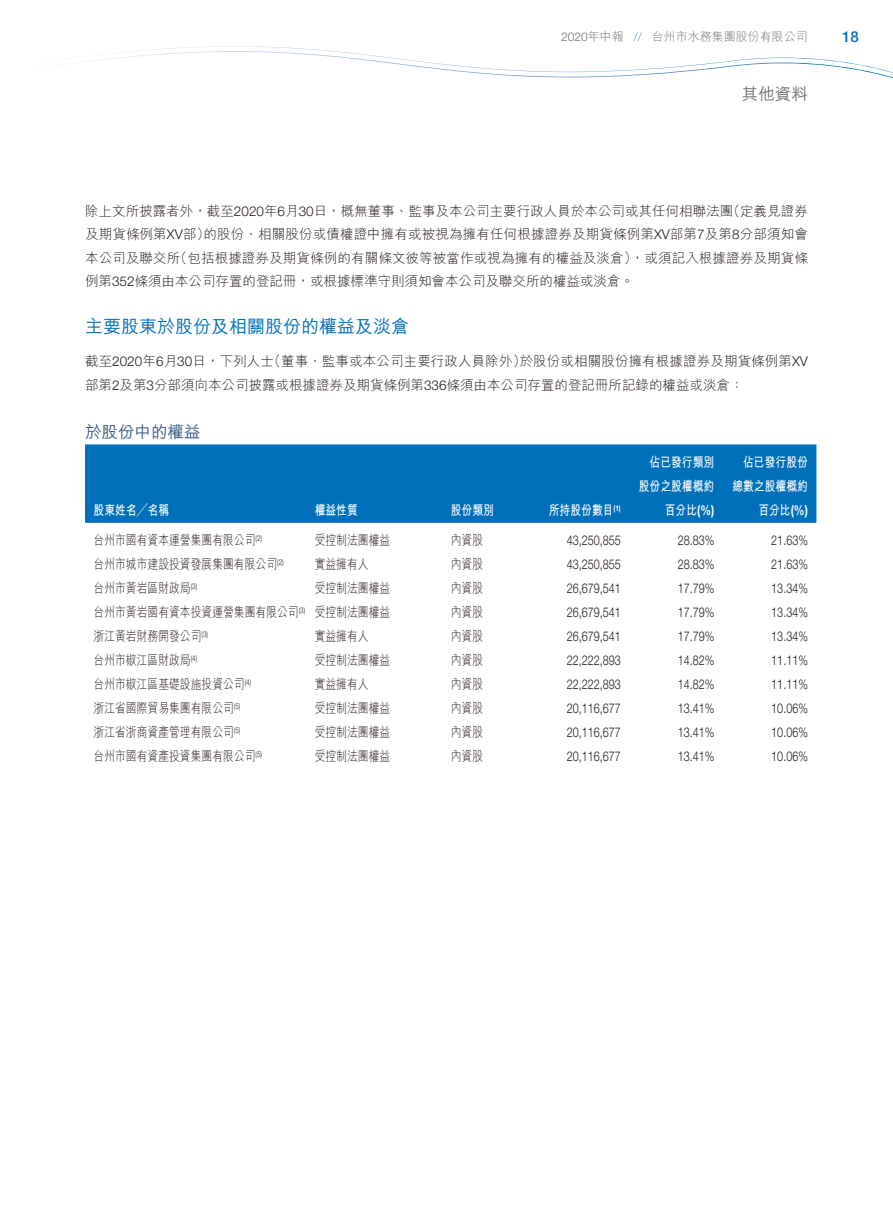
<style>
.page{position:relative;width:893px;height:1212px;background:#fff}
.page>*{position:absolute;margin:0;border:0;box-sizing:border-box;transform-origin:0 0}
.t1{font:18px "M Hei HK Medium E Ten B5 H";color:#0070bb}
.t2{font:16.5px "M Hei HK Medium E Ten B5 H";color:#3c5c83}
.t3{font:16.5px "M Hei HK Medium E Ten B5 H";color:#717171}
.t4{font:500 15px "Helvetica Neue LT Std";color:#0070bb}
.t5{font:13.5px/23.2px "M Hei HK Light E Ten B5 H";color:#231916;text-align:justify}
.t6{font:13.5px "M Hei HK Light E Ten B5 H";color:#231916;scale:.8 1}
.t7{font:300 13.5px "Helvetica Neue LT Std";color:#231916;scale:.8 1}
.t8{font:13.5px/24px "M Hei HK Bold E Ten B5 H";color:#fff;text-align:right;scale:.8 1}
.t9{font:12px "M Hei HK Light E Ten B5 H";color:#717171}
.s1{font-family:"Helvetica Neue LT Std";font-weight:300}
.s2{font-family:"Helvetica Neue LT Std";font-weight:300;color:#6594ce}
.s3{font-family:"Helvetica Neue LT Std";font-weight:700}
</style>
<div class="page">
<svg style="left:77px;top:46px;width:816px;height:33px"></svg>
<div style="left:85px;top:444px;width:731px;height:79px;background:#0070bb"></div>
<p class="t9" style="left:561px;top:32px;width:248px"><span class="s1">2020</span>年中報 <span class="s2">//</span> 台州市水務集團股份有限公司</p>
<p class="t4" style="left:842px;top:31px;width:18px">18</p>
<p class="t3" style="left:742px;top:87px;width:67px">其他資料</p>
<p class="t5" style="left:85px;top:201px;width:724px">除上文所披露者外，截至<span class="s1">2020</span>年<span class="s1">6</span>月<span class="s1">30</span>日，概無董事、監事及本公司主要行政人員於本公司或其任何相聯法團（定義見證券及期貨條例第<span class="s1">XV</span>部）的股份、相關股份或債權證中擁有或被視為擁有任何根據證券及期貨條例第<span class="s1">XV</span>部第<span class="s1">7</span>及第<span class="s1">8</span>分部須知會本公司及聯交所（包括根據證券及期貨條例的有關條文彼等被當作或視為擁有的權益及淡倉），或須記入根據證券及期貨條例第<span class="s1">352</span>條須由本公司存置的登記冊，或根據標準守則須知會本公司及聯交所的權益或淡倉。</p>
<h1 class="t1" style="left:85px;top:320px;width:326px">主要股東於股份及相關股份的權益及淡倉</h1>
<p class="t5" style="left:85px;top:351px;width:724px;line-height:24px">截至<span class="s1">2020</span>年<span class="s1">6</span>月<span class="s1">30</span>日，下列人士（董事、監事或本公司主要行政人員除外）於股份或相關股份擁有根據證券及期貨條例第<span class="s1">XV</span>部第<span class="s1">2</span>及第<span class="s1">3</span>分部須向本公司披露或根據證券及期貨條例第<span class="s1">336</span>條須由本公司存置的登記冊所記錄的權益或淡倉：</p>
<p class="t2" style="left:85px;top:426px;width:117px">於股份中的權益</p>
<p class="t8" style="left:94px;top:499px;width:96px">股東姓名╱名稱</p>
<p class="t8" style="left:315px;top:499px;width:55px">權益性質</p>
<p class="t8" style="left:451px;top:499px;width:55px">股份類別</p>
<p class="t8" style="left:549px;top:499px;width:92px">所持股份數目<sup>(1)</sup></p>
<p class="t8" style="left:639px;top:451px;width:96px">佔已發行類別股份之股權概約百分比<span class="s3">(%)</span></p>
<p class="t8" style="left:732px;top:451px;width:96px">佔已發行股份總數之股權概約百分比<span class="s3">(%)</span></p>
<p class="t6" style="left:94px;top:535px;width:212px">台州市國有資本運營集團有限公司<sup>(2)</sup></p>
<p class="t6" style="left:315px;top:535px;width:96px">受控制法團權益</p>
<p class="t6" style="left:451px;top:535px;width:42px">內資股</p>
<p class="t7" style="left:567px;top:535px;width:69px">43,250,855</p>
<p class="t7" style="left:678px;top:535px;width:47px">28.83%</p>
<p class="t7" style="left:771px;top:535px;width:47px">21.63%</p>
<p class="t6" style="left:94px;top:559px;width:239px">台州市城市建設投資發展集團有限公司<sup>(2)</sup></p>
<p class="t6" style="left:315px;top:559px;width:69px">實益擁有人</p>
<p class="t6" style="left:451px;top:559px;width:42px">內資股</p>
<p class="t7" style="left:567px;top:559px;width:69px">43,250,855</p>
<p class="t7" style="left:678px;top:559px;width:47px">28.83%</p>
<p class="t7" style="left:771px;top:559px;width:47px">21.63%</p>
<p class="t6" style="left:94px;top:583px;width:131px">台州市黃岩區財政局<sup>(3)</sup></p>
<p class="t6" style="left:315px;top:583px;width:96px">受控制法團權益</p>
<p class="t6" style="left:451px;top:583px;width:42px">內資股</p>
<p class="t7" style="left:567px;top:583px;width:69px">26,679,541</p>
<p class="t7" style="left:678px;top:583px;width:47px">17.79%</p>
<p class="t7" style="left:771px;top:583px;width:47px">13.34%</p>
<p class="t6" style="left:94px;top:607px;width:372px">台州市黃岩國有資本投資運營集團有限公司<sup>(3)</sup> 受控制法團權益</p>
<p class="t6" style="left:451px;top:607px;width:42px">內資股</p>
<p class="t7" style="left:567px;top:607px;width:69px">26,679,541</p>
<p class="t7" style="left:678px;top:607px;width:47px">17.79%</p>
<p class="t7" style="left:771px;top:607px;width:47px">13.34%</p>
<p class="t6" style="left:94px;top:631px;width:145px">浙江黃岩財務開發公司<sup>(3)</sup></p>
<p class="t6" style="left:315px;top:631px;width:69px">實益擁有人</p>
<p class="t6" style="left:451px;top:631px;width:42px">內資股</p>
<p class="t7" style="left:567px;top:631px;width:69px">26,679,541</p>
<p class="t7" style="left:678px;top:631px;width:47px">17.79%</p>
<p class="t7" style="left:771px;top:631px;width:47px">13.34%</p>
<p class="t6" style="left:94px;top:655px;width:131px">台州市椒江區財政局<sup>(4)</sup></p>
<p class="t6" style="left:315px;top:655px;width:96px">受控制法團權益</p>
<p class="t6" style="left:451px;top:655px;width:42px">內資股</p>
<p class="t7" style="left:567px;top:655px;width:69px">22,222,893</p>
<p class="t7" style="left:678px;top:655px;width:47px">14.82%</p>
<p class="t7" style="left:771px;top:655px;width:47px">11.11%</p>
<p class="t6" style="left:94px;top:679px;width:199px">台州市椒江區基礎設施投資公司<sup>(4)</sup></p>
<p class="t6" style="left:315px;top:679px;width:69px">實益擁有人</p>
<p class="t6" style="left:451px;top:679px;width:42px">內資股</p>
<p class="t7" style="left:567px;top:679px;width:69px">22,222,893</p>
<p class="t7" style="left:678px;top:679px;width:47px">14.82%</p>
<p class="t7" style="left:771px;top:679px;width:47px">11.11%</p>
<p class="t6" style="left:94px;top:703px;width:185px">浙江省國際貿易集團有限公司<sup>(5)</sup></p>
<p class="t6" style="left:315px;top:703px;width:96px">受控制法團權益</p>
<p class="t6" style="left:451px;top:703px;width:42px">內資股</p>
<p class="t7" style="left:567px;top:703px;width:69px">20,116,677</p>
<p class="t7" style="left:678px;top:703px;width:47px">13.41%</p>
<p class="t7" style="left:771px;top:703px;width:47px">10.06%</p>
<p class="t6" style="left:94px;top:727px;width:185px">浙江省浙商資產管理有限公司<sup>(5)</sup></p>
<p class="t6" style="left:315px;top:727px;width:96px">受控制法團權益</p>
<p class="t6" style="left:451px;top:727px;width:42px">內資股</p>
<p class="t7" style="left:567px;top:727px;width:69px">20,116,677</p>
<p class="t7" style="left:678px;top:727px;width:47px">13.41%</p>
<p class="t7" style="left:771px;top:727px;width:47px">10.06%</p>
<p class="t6" style="left:94px;top:751px;width:212px">台州市國有資產投資集團有限公司<sup>(5)</sup></p>
<p class="t6" style="left:315px;top:751px;width:96px">受控制法團權益</p>
<p class="t6" style="left:451px;top:751px;width:42px">內資股</p>
<p class="t7" style="left:567px;top:751px;width:69px">20,116,677</p>
<p class="t7" style="left:678px;top:751px;width:47px">13.41%</p>
<p class="t7" style="left:771px;top:751px;width:47px">10.06%</p>
</div>
